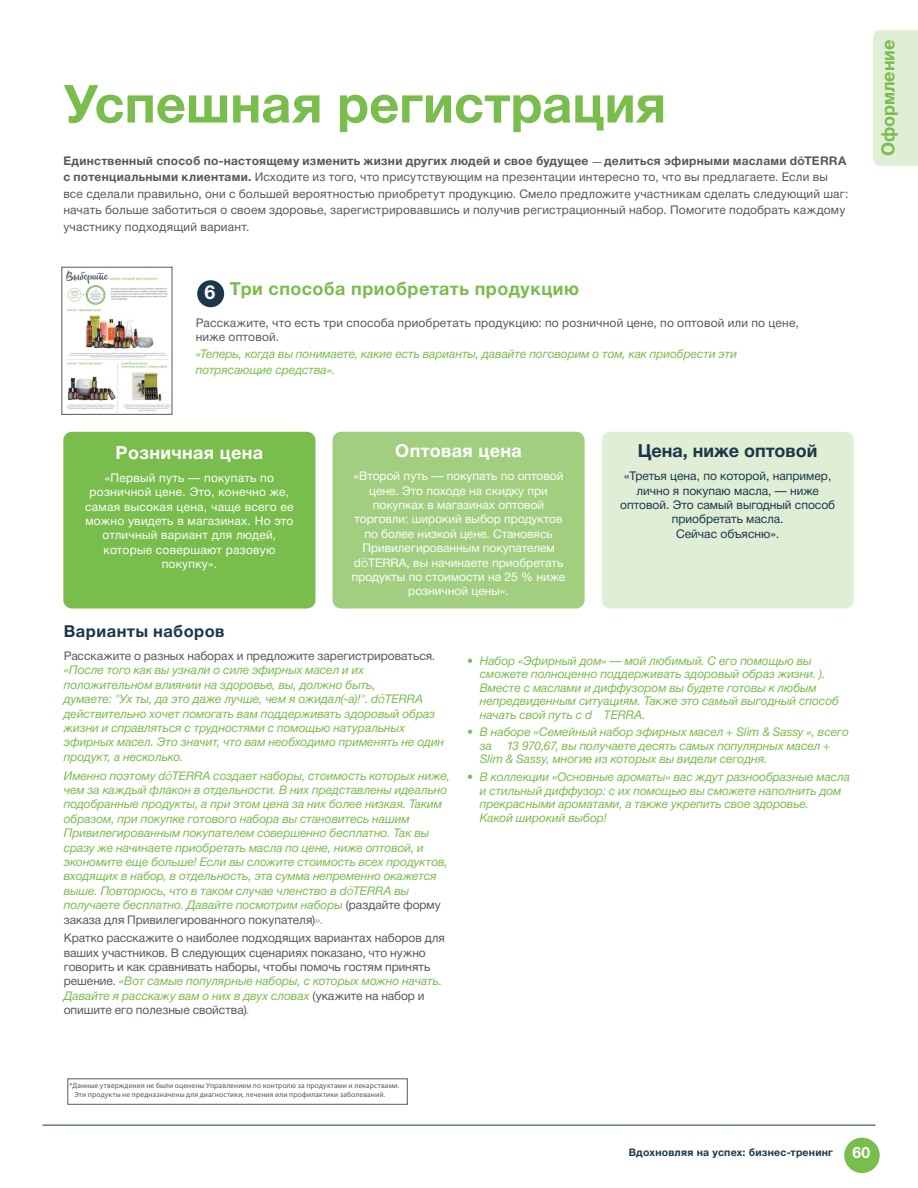
<style>
.page{position:relative;width:918px;height:1188px;background:#fff}
.page>*{position:absolute;margin:0;border:0;box-sizing:border-box;transform-origin:0 0}
.Title_20_pt{font:700 52.5px "Helvetica Neue Cyr";color:#79bd4c}
.t1{font:700 19.5px "Helvetica Neue Cyr";color:#fff}
.Body_Copy_8_pt_13_pt{font:700 18px "Helvetica Neue Cyr";letter-spacing:.02em;color:#79bd4c}
.t2{font:700 18px "Helvetica Neue Cyr";letter-spacing:.02em;color:#fff}
.t3{font:700 18px "Helvetica Neue Cyr";color:#1a374b}
.Body_Copy_8_pt_13_pt-2{font:700 18px "Helvetica Neue Cyr";color:#79bd4c}
.Body_copy_pullout{font:700 16.5px "Helvetica Neue Cyr";letter-spacing:.03em;color:#1a374b}
.Body_Copy_8_pt_13_pt-3{font:italic 12px/14.4px "Helvetica Neue Cyr";letter-spacing:-.005em;color:#79bd4c}
.Body_Copy_8_pt_13_pt-4{font:12px/16.5px "Helvetica Neue Cyr";letter-spacing:.015em;color:#57585a}
.Body_Copy_8_pt_13_pt-5{font:12px/14.4px "Helvetica Neue Cyr";letter-spacing:-.005em;color:#57585a}
.t4{font:12px/14.4px "Helvetica Neue Cyr";color:#fff;text-align:center}
.t5{font:12px/14.4px "Helvetica Neue Cyr";letter-spacing:.02em;color:#fff;text-align:center}
.t6{font:12px/14.4px "Helvetica Neue Cyr";color:#1a374b;text-align:center}
.Body_bullets{font:12px/14.4px "Helvetica Neue Cyr";letter-spacing:.015em;color:#57585a}
.t7{font:700 10.5px "Helvetica Neue Cyr";letter-spacing:.02em;color:#1a374b}
.Body_Copy_8_pt_13_pt-6{font:7.5px/9px "Myriad Pro";letter-spacing:.02em;color:#57585a}
.s1{font-weight:700}
.s2{font-family:"Monotype Corsiva"}
.s3{font-family:"Raleway";font-weight:700}
.s4{font-family:"Raleway"}
.s5{font-style:normal;color:#57585a}
.s6{font-style:italic;color:#79bd4c}
.s7{font-size:15.75px;color:#fff}
</style>
<div class="page">
<div style="left:844px;top:1138px;width:36px;height:35px;background:#79bd4c;border-radius:50%"></div>
<hr style="left:43px;top:1125px;width:832px;height:1px;background:#1a374b">
<div style="left:873px;top:30px;width:45px;height:136px;background:#e0eed6"></div>
<div style="left:63px;top:432px;width:252px;height:176px;background:#79bd4c;border-radius:9px"></div>
<div style="left:602px;top:432px;width:252px;height:176px;background:#e0eed6;border-radius:9px"></div>
<div style="left:333px;top:432px;width:252px;height:176px;background:#a1ce7f;border-radius:9px"></div>
<div style="left:197px;top:280px;width:27px;height:27px;background:#1a374b;border-radius:50%"></div>
<img style="left:66px;top:270px;width:104px;height:143px">
<div style="left:62px;top:267px;width:110px;height:148px;border:1px solid #57585a"></div>
<p class="Title_20_pt" style="left:63px;top:75px;width:604px">Успешная регистрация</p>
<p class="Body_Copy_8_pt_13_pt-4" style="left:63px;top:152px;width:787px"><span class="s1">Единственный способ по-настоящему изменить жизни других людей и свое будущее</span> <span class="s2">―</span> <span class="s1">делиться эфирными маслами d</span><span class="s3">ō</span><span class="s1">TERRA с потенциальными клиентами.</span> Исходите из того, что присутствующим на презентации интересно то, что вы предлагаете. Если вы все сделали правильно, они с большей вероятностью приобретут продукцию. Смело предложите участникам сделать следующий шаг: начать больше заботиться о своем здоровье, зарегистрировавшись и получив регистрационный набор. Помогите подобрать каждому участнику подходящий вариант.</p>
<p class="Body_Copy_8_pt_13_pt" style="left:230px;top:279px;width:351px">Три способа приобретать продукцию</p>
<p class="Body_bullets" style="left:196px;top:315px;width:604px">Расскажите, что есть три способа приобретать продукцию: по розничной цене, по оптовой или по цене, ниже оптовой.</p>
<p class="Body_Copy_8_pt_13_pt-3" style="left:196px;top:345px;width:543px;line-height:16.5px">«Теперь, когда вы понимаете, какие есть варианты, давайте поговорим о том, как приобрести эти потрясающие средства».</p>
<p class="t1" style="left:205px;top:281px;width:12px">6</p>
<h3 class="Body_Copy_8_pt_13_pt-2" style="left:878px;top:156px;width:118px;rotate:-90deg">Оформление</h3>
<p class="t2" style="left:116px;top:443px;width:149px">Розничная цена</p>
<p class="t5" style="left:85px;top:470px;width:210px">«Первый путь — покупать по розничной цене. Это, конечно же, самая высокая цена, чаще всего ее можно увидеть в магазинах. Но это отличный вариант для людей, которые совершают разовую покупку».</p>
<p class="t2" style="left:395px;top:441px;width:128px">Оптовая цена</p>
<p class="t4" style="left:352px;top:469px;width:215px">«Второй путь — покупать по оптовой цене. Это походе на скидку при покупках в магазинах оптовой торговли: широкий выбор продуктов по более низкой цене. Становясь<br>Привилегированным покупателем d<span class="s4">ō</span>TERRA, вы начинаете приобретать продукты по стоимости на 25 % ниже розничной цены».</p>
<p class="t3" style="left:638px;top:441px;width:181px">Цена, ниже оптовой</p>
<p class="t6" style="left:620px;top:469px;width:216px">«Третья цена, по которой, например, лично я покупаю масла, — ниже оптовой. Это самый выгодный способ приобретать масла.<br>Сейчас объясню».</p>
<p class="Body_copy_pullout" style="left:64px;top:622px;width:162px">Варианты наборов</p>
<p class="Body_Copy_8_pt_13_pt-3" style="left:64px;top:649px;width:382px"><span class="s5">Расскажите о разных наборах и предложите зарегистрироваться. </span>«После того как вы узнали о силе эфирных масел и их положительном влиянии на здоровье, вы, должно быть,<br>думаете: "Ух ты, да это даже лучше, чем я ожидал(-а)!". d<span class="s4">ō</span>TERRA действительно хочет помогать вам поддерживать здоровый образ жизни и справляться с трудностями с помощью натуральных эфирных масел. Это значит, что вам необходимо применять не один продукт, а несколько.</p>
<p class="Body_Copy_8_pt_13_pt-3" style="left:64px;top:768px;width:388px">Именно поэтому d<span class="s4">ō</span>TERRA создает наборы, стоимость которых ниже, чем за каждый флакон в отдельности. В них представлены идеально подобранные продукты, а при этом цена за них более низкая. Таким образом, при покупке готового набора вы становитесь нашим Привилегированным покупателем совершенно бесплатно. Так вы сразу же начинаете приобретать масла по цене, ниже оптовой, и экономите еще больше! Если вы сложите стоимость всех продуктов, входящих в набор, в отдельность, эта сумма непременно окажется выше. Повторюсь, что в таком случае членство в d<span class="s4">ō</span>TERRA вы получаете бесплатно. Давайте посмотрим наборы <span class="s5">(раздайте форму заказа для Привилегированного покупателя)</span>».</p>
<p class="Body_Copy_8_pt_13_pt-5" style="left:64px;top:931px;width:383px">Кратко расскажите о наиболее подходящих вариантах наборов для ваших участников. В следующих сценариях показано, что нужно говорить и как сравнивать наборы, чтобы помочь гостям принять решение. <span class="s6">«Вот самые популярные наборы, с которых можно начать.<br>Давайте я расскажу вам о них в двух словах</span> (укажите на набор и опишите его полезные свойства)<span class="s6">.</span></p>
<p class="Body_Copy_8_pt_13_pt-3" style="left:480px;top:654px;width:361px;line-height:13.5px;text-indent:-13px">• Набор «Эфирный дом» — мой любимый. С его помощью вы сможете полноценно поддерживать здоровый образ жизни. ).<br>Вместе с маслами и диффузором вы будете готовы к любым непредвиденным ситуациям. Также это самый выгодный способ начать свой путь с dōTERRA.</p>
<p class="Body_Copy_8_pt_13_pt-3" style="left:480px;top:725px;width:371px;line-height:13.5px;text-indent:-13px">• В наборе «Семейный набор эфирных масел + Slim &amp; Sassy », всего за 13 970,67, вы получаете десять самых популярных масел +<br>Slim &amp; Sassy, многие из которых вы видели сегодня.</p>
<p class="Body_Copy_8_pt_13_pt-3" style="left:480px;top:770px;width:372px;line-height:13.5px;text-indent:-13px">• В коллекции «Основные ароматы» вас ждут разнообразные масла и стильный диффузор: с их помощью вы сможете наполнить дом прекрасными ароматами, а также укрепить свое здоровье.<br>Какой широкий выбор!</p>
<p class="Body_Copy_8_pt_13_pt-6" style="left:74px;top:1081px;width:327px;text-indent:-5px">*Данные утверждения не были оценены Управлением по контролю за продуктами и лекарствами.<br>Эти продукты не предназначены для диагностики, лечения или профилактики заболеваний.</p>
<p class="t7" style="left:629px;top:1146px;width:243px">Вдохновляя на успех: бизнес-тренинг <span class="s7">60</span></p>
</div>
